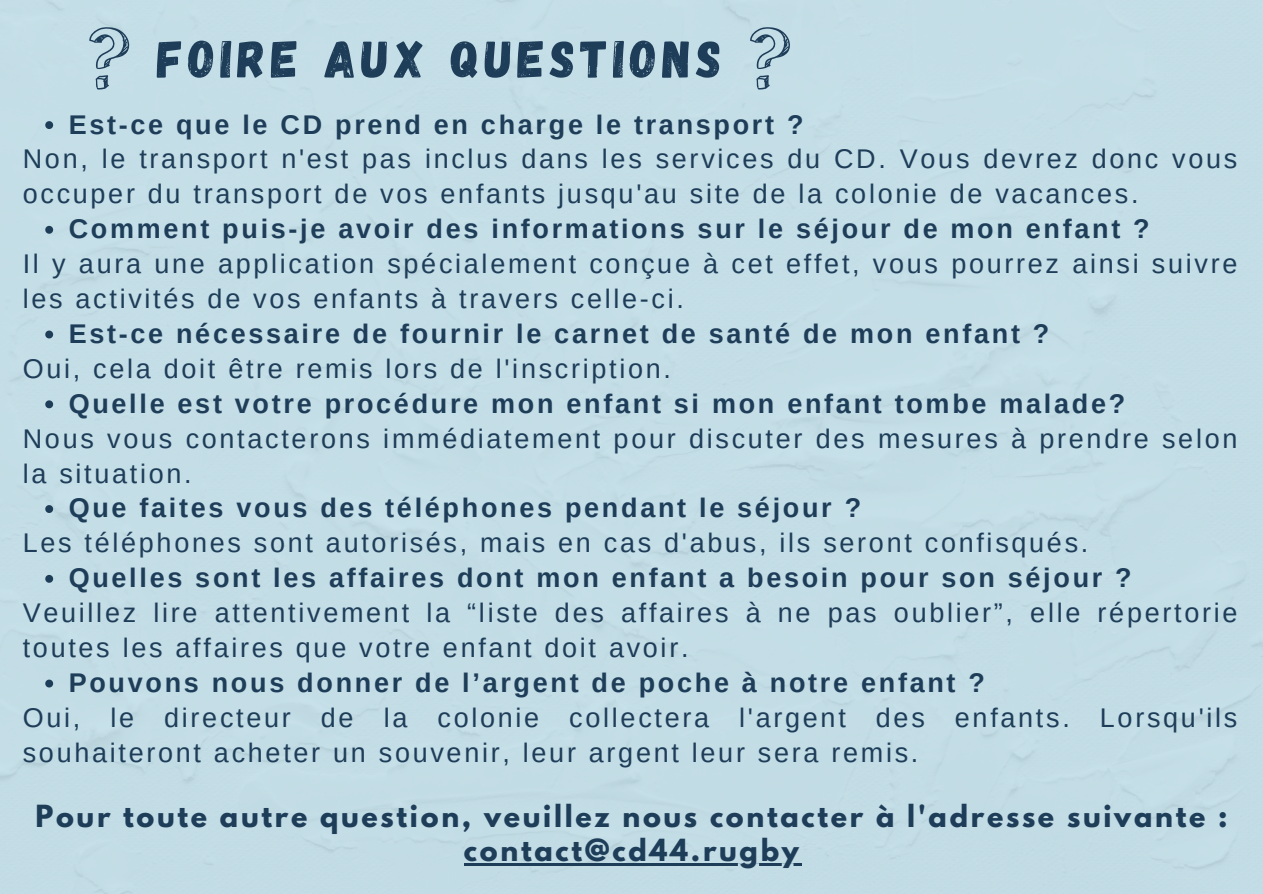
<style>
.page{position:relative;width:1263px;height:894px;background:#fff}
.page>*{position:absolute;margin:0;border:0;box-sizing:border-box;transform-origin:0 0}
.t1{font:52.5px "Gagalin";letter-spacing:.1em;color:#1e3d59}
.t2{font:27px/34.8px "Arimo";letter-spacing:.1em;color:#1e3d59}
.t3{font:700 27px "Arimo";letter-spacing:.1em;color:#1e3d59}
.t4{font:700 27px "League Spartan";letter-spacing:.1em;color:#1e3d59}
</style>
<div class="page">
<div style="left:0;top:0;width:1263px;height:893px;background:#c4dde6"></div>
<svg style="left:45px;top:121px;width:8px;height:8px"></svg>
<svg style="left:45px;top:226px;width:8px;height:8px"></svg>
<svg style="left:45px;top:330px;width:8px;height:8px"></svg>
<svg style="left:45px;top:400px;width:8px;height:8px"></svg>
<svg style="left:45px;top:505px;width:8px;height:8px"></svg>
<svg style="left:45px;top:574px;width:8px;height:8px"></svg>
<svg style="left:45px;top:679px;width:8px;height:8px"></svg>
<svg style="left:96px;top:75px;width:13px;height:15px"></svg>
<svg style="left:89px;top:27px;width:41px;height:42px;background:#9fbac7"></svg>
<svg style="left:756px;top:75px;width:14px;height:15px"></svg>
<svg style="left:750px;top:27px;width:41px;height:42px;background:#9fbac7"></svg>
<hr style="left:464px;top:863px;width:338px;height:2px;background:#1e3d59">
<p class="t1" style="left:157px;top:25px;width:566px">FOIRE AUX QUESTIONS</p>
<p class="t3" style="left:69px;top:109px;width:736px">Est-ce que le CD prend en charge le transport ?</p>
<h1 class="t2" style="left:23px;top:142px;width:1216px">Non, le transport n'est pas inclus dans les services du CD. Vous devrez donc vous occuper du transport de vos enfants jusqu'au site de la colonie de vacances.</h1>
<p class="t3" style="left:69px;top:214px;width:1083px">Comment puis-je avoir des informations sur le séjour de mon enfant ?</p>
<p class="t2" style="left:23px;top:246px;width:1216px">Il y aura une application spécialement conçue à cet effet, vous pourrez ainsi suivre les activités de vos enfants à travers celle-ci.</p>
<p class="t3" style="left:69px;top:318px;width:982px">Est-ce nécessaire de fournir le carnet de santé de mon enfant ?</p>
<p class="t2" style="left:23px;top:351px;width:650px">Oui, cela doit être remis lors de l'inscription.</p>
<p class="t3" style="left:69px;top:388px;width:1058px">Quelle est votre procédure mon enfant si mon enfant tombe malade?</p>
<p class="t2" style="left:23px;top:421px;width:1216px">Nous vous contacterons immédiatement pour discuter des mesures à prendre selon la situation.</p>
<p class="t3" style="left:69px;top:493px;width:794px">Que faites vous des téléphones pendant le séjour ?</p>
<p class="t2" style="left:23px;top:525px;width:1067px">Les téléphones sont autorisés, mais en cas d'abus, ils seront confisqués.</p>
<p class="t3" style="left:69px;top:562px;width:1065px">Quelles sont les affaires dont mon enfant a besoin pour son séjour ?</p>
<p class="t2" style="left:23px;top:595px;width:1216px">Veuillez lire attentivement la “liste des affaires à ne pas oublier”, elle répertorie toutes les affaires que votre enfant doit avoir.</p>
<p class="t3" style="left:69px;top:667px;width:918px">Pouvons nous donner de l’argent de poche à notre enfant ?</p>
<p class="t2" style="left:23px;top:700px;width:1216px">Oui, le directeur de la colonie collectera l'argent des enfants. Lorsqu'ils souhaiteront acheter un souvenir, leur argent leur sera remis.</p>
<p class="t4" style="left:35px;top:802px;width:1194px">Pour toute autre question, veuillez nous contacter à l'adresse suivante :</p>
<p class="t4" style="left:464px;top:836px;width:336px">contact@cd44.rugby</p>
</div>
